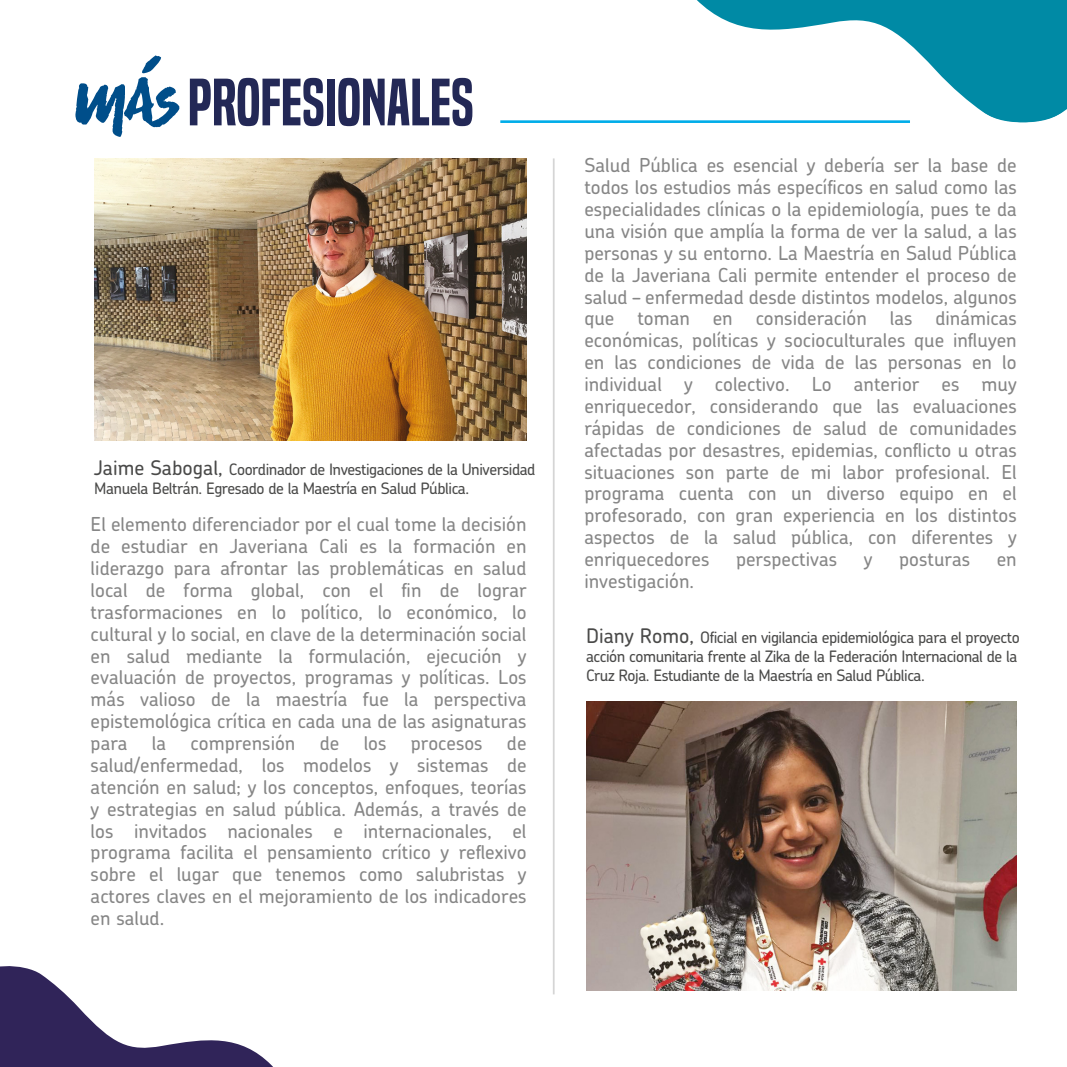
<style>
.page{position:relative;width:1067px;height:1067px;background:#fff}
.page>*{position:absolute;margin:0;border:0;box-sizing:border-box;transform-origin:0 0}
.t1{font:61.6px "Built Titling Sb";color:#232856}
.t2{font:500 19.25px/21.9px "Chevin";color:#868686;text-align:justify}
.t3{font:500 15.75px/18.9px "Chevin";letter-spacing:-.03em;color:#4a4a49}
.s1{font-size:20.12px}
</style>
<div class="page">
<svg style="left:0;top:966px;width:273px;height:101px"></svg>
<svg style="left:75px;top:55px;width:104px;height:82px"></svg>
<svg style="left:697px;top:0;width:281px;height:109px"></svg>
<div style="left:978px;top:0;width:89px;height:123px;background:#008aa5"></div>
<hr style="left:500px;top:120px;width:410px;height:3px;background:#00ade9">
<hr style="left:553px;top:158px;width:1px;height:836px;background:#d5d5d5">
<img style="left:586px;top:701px;width:430px;height:289px">
<img style="left:94px;top:158px;width:432px;height:282px">
<h1 class="t1" style="left:188px;top:66px;width:287px">PROFESIONALES</h1>
<p class="t3" style="left:94px;top:460px;width:443px"><span class="s1">Jaime Sabogal,</span> Coordinador de Investigaciones de la Universidad<br>Manuela Beltrán. Egresado de la Maestría en Salud Pública.</p>
<p class="t2" style="left:91px;top:513px;width:437px">El elemento diferenciador por el cual tome la decisión de estudiar en Javeriana Cali es la formación en liderazgo para afrontar las problemáticas en salud local de forma global, con el fin de lograr trasformaciones en lo político, lo económico, lo cultural y lo social, en clave de la determinación social en salud mediante la formulación, ejecución y evaluación de proyectos, programas y políticas. Los más valioso de la maestría fue la perspectiva epistemológica crítica en cada una de las asignaturas para</p>
<p class="t2" style="left:152px;top:731px;width:16px">la</p>
<p class="t2" style="left:191px;top:731px;width:106px">comprensión</p>
<p class="t2" style="left:320px;top:731px;width:21px">de</p>
<p class="t2" style="left:364px;top:731px;width:24px">los</p>
<p class="t2" style="left:411px;top:731px;width:73px">procesos</p>
<p class="t2" style="left:91px;top:731px;width:437px;text-indent:416px">de salud/enfermedad, los modelos y sistemas de atención en salud; y los conceptos, enfoques, teorías y estrategias en salud pública. Además, a través de los invitados nacionales e internacionales, el programa facilita el pensamiento crítico y reflexivo sobre el lugar que tenemos como salubristas y actores claves en el mejoramiento de los indicadores en salud.</p>
<p class="t2" style="left:584px;top:154px;width:434px">Salud Pública es esencial y debería ser la base de todos los estudios más específicos en salud como las especialidades clínicas o la epidemiología, pues te da una visión que amplía la forma de ver la salud, a las personas y su entorno. La Maestría en Salud Pública de la Javeriana Cali permite entender el proceso de salud – enfermedad desde distintos modelos, algunos que toman en consideración las dinámicas económicas, políticas y socioculturales que influyen en las condiciones de vida de las personas en lo individual y colectivo. Lo anterior es muy enriquecedor, considerando que las evaluaciones rápidas de condiciones de salud de comunidades afectadas por desastres, epidemias, conflicto u otras situaciones son parte de mi labor profesional. El programa cuenta con un diverso equipo en el profesorado, con gran experiencia en los distintos aspectos de la salud pública, con diferentes y enriquecedores</p>
<p class="t2" style="left:736px;top:548px;width:103px">perspectivas</p>
<p class="t2" style="left:863px;top:548px;width:10px">y</p>
<p class="t2" style="left:899px;top:548px;width:72px">posturas</p>
<p class="t2" style="left:996px;top:548px;width:22px">en</p>
<p class="t2" style="left:584px;top:569px;width:111px">investigación.</p>
<p class="t3" style="left:586px;top:628px;width:435px"><span class="s1">Diany Romo,</span> Oficial en vigilancia epidemiológica para el proyecto acción comunitaria frente al Zika de la Federación Internacional de la<br>Cruz Roja. Estudiante de la Maestría en Salud Pública.</p>
</div>
